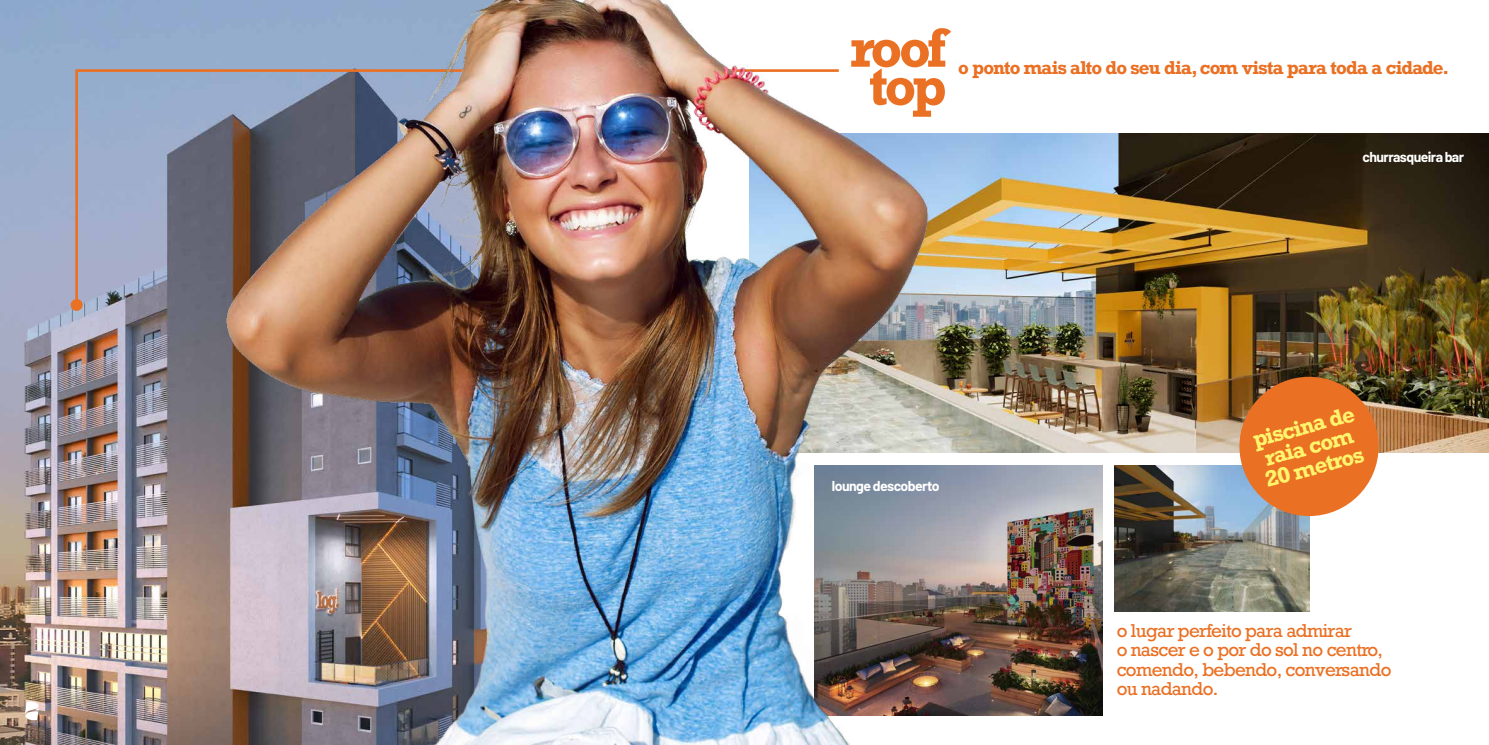
<style>
.page{position:relative;width:1489px;height:745px;background:#fff}
.page>*{position:absolute;margin:0;border:0;box-sizing:border-box;transform-origin:0 0}
.t1{font:700 51.45px/38.1px "Rockwell";letter-spacing:-.075em;color:#ea7024;text-align:center}
.t2{font:700 20.82px/20.8px "Rockwell";color:#fff56d}
.t3{font:17.5px/19.2px "Rockwell";letter-spacing:-.04em;color:#ea7024}
.t4{font:700 17.5px "Rockwell";letter-spacing:-.04em;color:#ea7024}
.t5{font:700 14px "Barlow";letter-spacing:-.04em;color:#fff}
</style>
<div class="page">
<img style="left:928px;top:465px;width:173px;height:250px">
<img style="left:928px;top:133px;width:560px;height:319px">
<img style="left:0;top:0;width:224px;height:744px">
<svg style="left:74px;top:68px;width:150px;height:239px;background:#8f97af"></svg>
<img style="left:224px;top:0;width:704px;height:744px">
<img style="left:1114px;top:465px;width:194px;height:146px">
<div style="left:1239px;top:376px;width:139px;height:139px;background:#ea7024;border-radius:50%"></div>
<svg style="left:25px;top:701px;width:14px;height:18px"></svg>
<div style="left:71px;top:299px;width:12px;height:12px;background:#ea7024;border-radius:50%"></div>
<h1 class="t1" style="left:850px;top:28px;width:98px">roof top</h1>
<p class="t4" style="left:958px;top:56px;width:492px">o ponto mais alto do seu dia, com vista para toda a cidade.</p>
<p class="t5" style="left:832px;top:477px;width:109px">lounge descoberto</p>
<p class="t5" style="left:1362px;top:148px;width:103px">churrasqueira bar</p>
<p class="t2" style="left:1250px;top:429px;width:105px;rotate:-15deg">piscina de raia com<br>20 metros</p>
<p class="t3" style="left:1116px;top:621px;width:276px">o lugar perfeito para admirar<br>o nascer e o por do sol no centro, comendo, bebendo, conversando ou nadando.</p>
</div>
